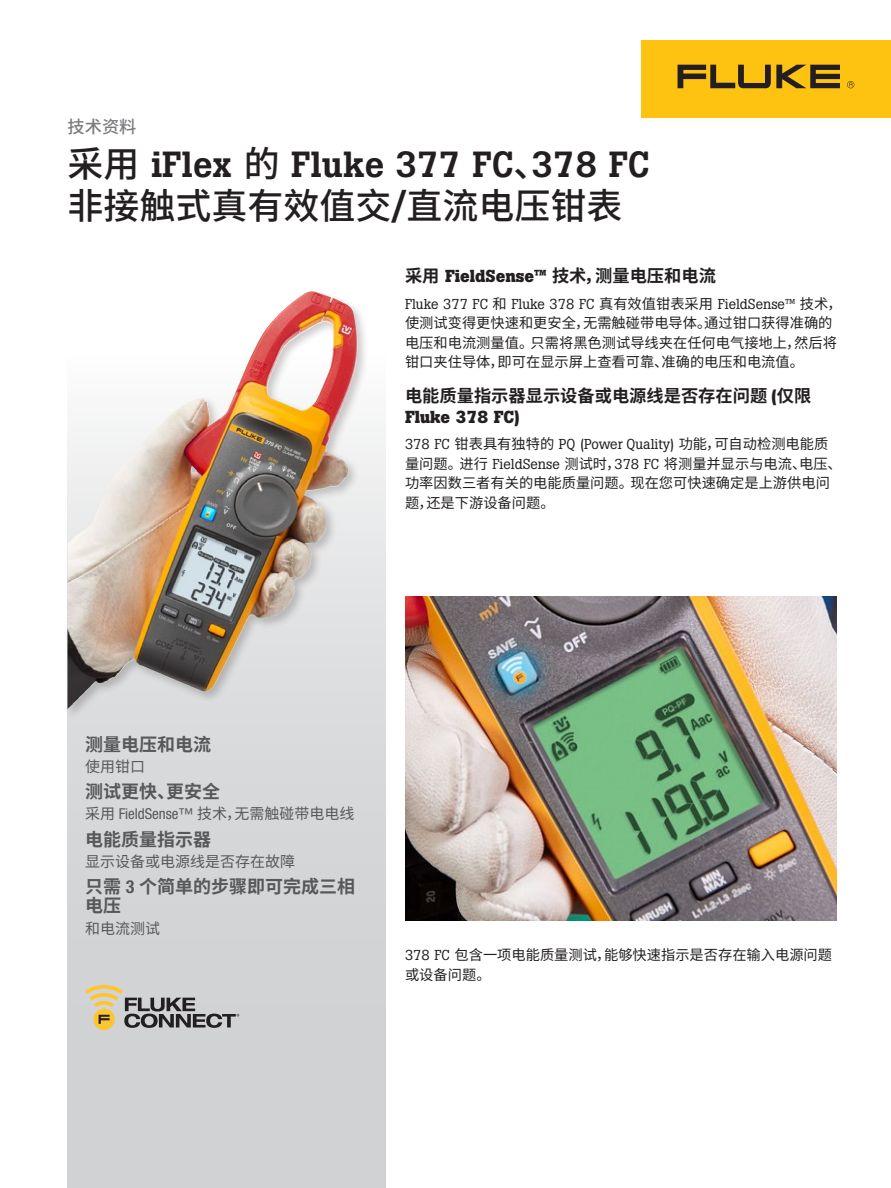
<style>
.page{position:relative;width:891px;height:1188px;background:#fff}
.page>*{position:absolute;margin:0;border:0;box-sizing:border-box;transform-origin:0 0}
.Main_Headline{font:500 36px/42px "Boton Pro";color:#231f20}
.Gradient_subhead{font:700 18px/19.5px "Source Han Sans SC";color:#57585a}
.Subhead_1{font:700 17.25px/21px "Source Han Sans SC";color:#231f20}
.Technical_data_headi{font:500 17.25px "Source Han Sans SC";color:#7a7c7f}
.Gradient_body{font:15px "Source Han Sans SC";color:#57585a}
.Body_before_bullets{font:14.25px/19.5px "Source Han Sans SC";color:#231f20}
.s1{font-family:"Source Han Sans SC"}
.s2{font-family:"Boton Pro"}
.s3{font-family:"Helvetica Neue LT Pro";font-stretch:condensed}
</style>
<div class="page">
<div style="left:641px;top:40px;width:250px;height:78px;background:#fec210"></div>
<div style="left:68px;top:354px;width:318px;height:834px;background:#d1d2d4"></div>
<svg style="left:677px;top:65px;width:177px;height:23px"></svg>
<div style="left:64px;top:288px;width:305px;height:433px;background:#231f20;opacity:.23"></div>
<img style="left:68px;top:291px;width:290px;height:419px">
<svg style="left:93px;top:1009px;width:22px;height:21px"></svg>
<svg style="left:85px;top:985px;width:154px;height:43px"></svg>
<img style="left:405px;top:597px;width:432px;height:324px">
<p class="Technical_data_headi" style="left:68px;top:117px;width:70px">技术资料</p>
<p class="Main_Headline" style="left:68px;top:144px;width:584px"><span class="s1">采用</span> iFlex <span class="s1">的</span> Fluke 377 FC<span class="s1">、</span>378 FC<span class="s1">非接触式真有效值交</span>/<span class="s1">直流电压钳表</span></p>
<p class="Subhead_1" style="left:405px;top:266px;width:312px">采用 <span class="s2">FieldSense™</span> 技术，测量电压和电流</p>
<p class="Body_before_bullets" style="left:405px;top:294px;width:438px"><span class="s2">Fluke 377 FC</span> 和 <span class="s2">Fluke 378 FC</span> 真有效值钳表采用 <span class="s2">FieldSense™</span> 技术，使测试变得更快速和更安全，无需触碰带电导体。通过钳口获得准确的电压和电流测量值。只需将黑色测试导线夹在任何电气接地上，然后将钳口夹住导体，即可在显示屏上查看可靠、准确的电压和电流值。</p>
<p class="Subhead_1" style="left:405px;top:385px;width:408px">电能质量指示器显示设备或电源线是否存在问题 <span class="s2">(</span>仅限<br><span class="s2">Fluke 378 FC)</span></p>
<p class="Body_before_bullets" style="left:405px;top:435px;width:438px"><span class="s2">378 FC</span> 钳表具有独特的 <span class="s2">PQ (Power Quality)</span> 功能，可自动检测电能质量问题。进行 <span class="s2">FieldSense</span> 测试时，<span class="s2">378 FC</span> 将测量并显示与电流、电压、功率因数三者有关的电能质量问题。现在您可快速确定是上游供电问题，还是下游设备问题。</p>
<p class="Gradient_subhead" style="left:85px;top:735px;width:127px">测量电压和电流</p>
<p class="Gradient_body" style="left:85px;top:758px;width:61px">使用钳口</p>
<p class="Gradient_subhead" style="left:85px;top:782px;width:136px">测试更快、更安全</p>
<p class="Gradient_body" style="left:85px;top:805px;width:271px">采用 <span class="s3">FieldSense™</span> 技术，无需触碰带电电线</p>
<p class="Gradient_subhead" style="left:85px;top:830px;width:127px">电能质量指示器</p>
<p class="Gradient_body" style="left:85px;top:853px;width:211px">显示设备或电源线是否存在故障</p>
<p class="Gradient_subhead" style="left:85px;top:877px;width:272px">只需 <span class="s3">3</span> 个简单的步骤即可完成三相电压</p>
<p class="Gradient_body" style="left:85px;top:920px;width:76px">和电流测试</p>
<p class="Body_before_bullets" style="left:405px;top:945px;width:429px"><span class="s2">378 FC</span> 包含一项电能质量测试，能够快速指示是否存在输入电源问题或设备问题。</p>
</div>
